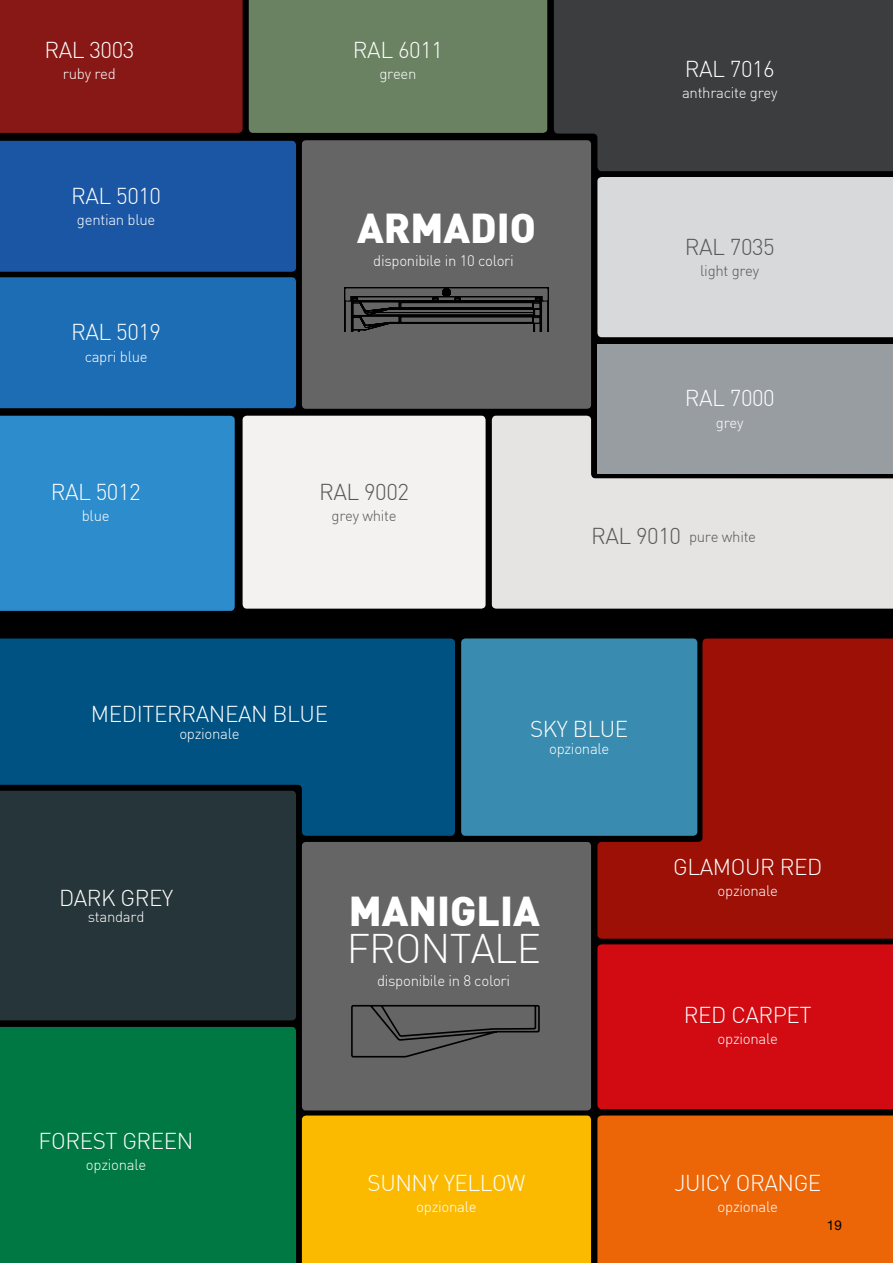
<style>
.page{position:relative;width:893px;height:1263px;background:#000}
.page>*{position:absolute;margin:0;border:0;box-sizing:border-box;transform-origin:0 0}
.t1{font:900 40.95px "DIN";color:#fff}
.t2{font:300 40.5px "DIN";letter-spacing:-.02em;color:#fff}
.t3{font:300 22.5px "DIN";letter-spacing:-.02em;color:#fff}
.t4{font:300 22.5px "DIN";letter-spacing:-.02em;color:#575756}
.t5{font:300 15px "DIN";letter-spacing:-.02em;color:#fff}
.t6{font:300 15px "DIN";letter-spacing:-.02em;color:#575756}
.t7{font:13.5px "Helvetica Neue LT Std";color:#000}
.s1{font-size:22.5px}
</style>
<div class="page">
<div style="left:302px;top:842px;width:289px;height:268px;background:#656565;border-radius:4px"></div>
<div style="left:302px;top:140px;width:289px;height:269px;background:#656565;border-radius:4px"></div>
<svg style="left:351px;top:1005px;width:189px;height:53px"></svg>
<div style="left:0;top:836px;width:296px;height:184px;background:#253539"></div>
<div style="left:0;top:1027px;width:296px;height:236px;background:#007843"></div>
<svg style="left:0;top:638px;width:455px;height:198px;background:#054b73"></svg>
<div style="left:461px;top:638px;width:236px;height:198px;background:#398cb0;border-radius:4px"></div>
<svg style="left:597px;top:638px;width:296px;height:301px;fill:#9c1006"></svg>
<div style="left:597px;top:944px;width:296px;height:165px;background:#d20a11"></div>
<div style="left:302px;top:1115px;width:289px;height:148px;background:#fbba00"></div>
<div style="left:597px;top:1115px;width:296px;height:148px;background:#ec6608"></div>
<hr style="left:401px;top:388px;width:131px;height:1px;background:#000">
<hr style="left:401px;top:395px;width:131px;height:1px;background:#000">
<hr style="left:401px;top:394px;width:131px;height:1px;background:#000">
<svg style="left:344px;top:287px;width:205px;height:45px"></svg>
<div style="left:554px;top:0;width:339px;height:171px;background:#3c3d3f"></div>
<div style="left:597px;top:177px;width:296px;height:160px;background:#d8d9db"></div>
<div style="left:597px;top:344px;width:296px;height:129px;background:#989da1"></div>
<svg style="left:492px;top:416px;width:401px;height:193px;fill:#e5e4e2"></svg>
<div style="left:243px;top:416px;width:243px;height:193px;background:#f3f2f0;border-radius:4px"></div>
<div style="left:0;top:416px;width:235px;height:195px;background:#2c8ccc"></div>
<svg style="left:0;top:141px;width:296px;height:267px;background:#1b5fa8"></svg>
<div style="left:249px;top:0;width:298px;height:133px;background:#6a8262"></div>
<div style="left:0;top:0;width:243px;height:133px;background:#881816"></div>
<h3 class="t3" style="left:44px;top:36px;width:92px">RAL 3003</h3>
<p class="t5" style="left:63px;top:64px;width:54px">ruby red</p>
<h3 class="t3" style="left:71px;top:182px;width:92px">RAL 5010</h3>
<p class="t5" style="left:77px;top:211px;width:80px">gentian blue</p>
<h3 class="t3" style="left:71px;top:318px;width:92px">RAL 5019</h3>
<p class="t5" style="left:85px;top:347px;width:64px">capri blue</p>
<h3 class="t3" style="left:51px;top:478px;width:92px">RAL 5012</h3>
<p class="t5" style="left:82px;top:507px;width:29px">blue</p>
<h3 class="t3" style="left:353px;top:36px;width:92px">RAL 6011</h3>
<p class="t5" style="left:379px;top:64px;width:39px">green</p>
<h1 class="t1" style="left:357px;top:200px;width:180px">ARMADIO</h1>
<p class="t5" style="left:373px;top:251px;width:142px">disponibile in 10 colori</p>
<h3 class="t4" style="left:319px;top:478px;width:92px">RAL 9002</h3>
<p class="t6" style="left:332px;top:507px;width:67px">grey white</p>
<h3 class="t3" style="left:685px;top:55px;width:92px">RAL 7016</h3>
<p class="t5" style="left:682px;top:83px;width:97px">anthracite grey</p>
<h3 class="t4" style="left:685px;top:233px;width:92px">RAL 7035</h3>
<p class="t6" style="left:700px;top:261px;width:60px">light grey</p>
<h3 class="t3" style="left:685px;top:384px;width:92px">RAL 7000</h3>
<p class="t5" style="left:716px;top:413px;width:29px">grey</p>
<p class="t6" style="left:591px;top:527px;width:167px"><span class="s1">RAL 9010</span> pure white</p>
<h3 class="t3" style="left:91px;top:700px;width:239px">MEDITERRANEAN BLUE</h3>
<p class="t5" style="left:179px;top:724px;width:62px">opzionale</p>
<h3 class="t3" style="left:530px;top:715px;width:100px">SKY BLUE</h3>
<p class="t5" style="left:549px;top:739px;width:62px">opzionale</p>
<h3 class="t3" style="left:59px;top:884px;width:116px">DARK GREY</h3>
<p class="t5" style="left:88px;top:907px;width:58px">standard</p>
<h1 class="t1" style="left:349px;top:884px;width:193px">MANIGLIA</h1>
<h2 class="t2" style="left:347px;top:923px;width:196px">FRONTALE</h2>
<p class="t5" style="left:377px;top:971px;width:135px">disponibile in 8 colori</p>
<h3 class="t3" style="left:673px;top:853px;width:151px">GLAMOUR RED</h3>
<p class="t5" style="left:718px;top:882px;width:62px">opzionale</p>
<h3 class="t3" style="left:684px;top:1000px;width:129px">RED CARPET</h3>
<p class="t5" style="left:718px;top:1029px;width:62px">opzionale</p>
<h3 class="t3" style="left:39px;top:1127px;width:156px">FOREST GREEN</h3>
<p class="t5" style="left:86px;top:1155px;width:62px">opzionale</p>
<h3 class="t3" style="left:368px;top:1169px;width:159px">SUNNY YELLOW</h3>
<h3 class="t3" style="left:674px;top:1169px;width:148px">JUICY ORANGE</h3>
<p class="t5" style="left:416px;top:1197px;width:62px">opzionale</p>
<p class="t5" style="left:718px;top:1197px;width:62px">opzionale</p>
<p class="t7" style="left:827px;top:1217px;width:17px">19</p>
</div>
